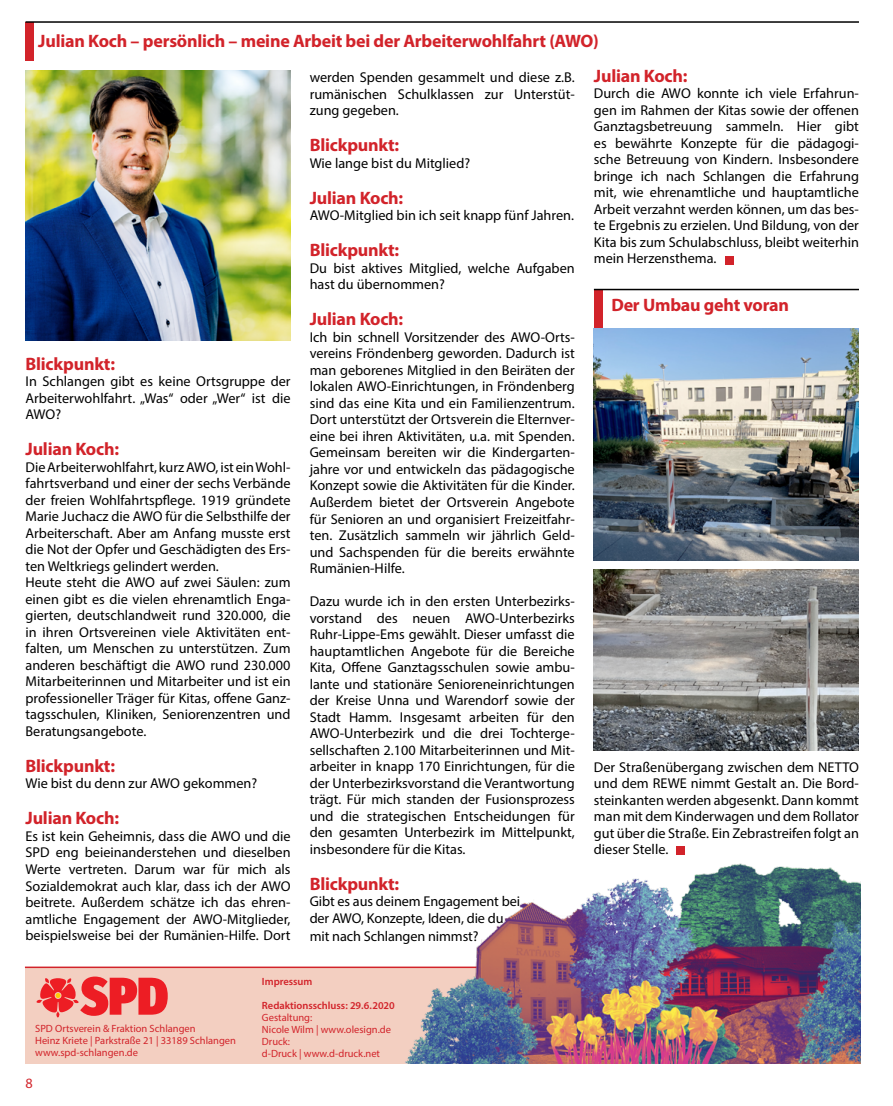
<style>
.page{position:relative;width:893px;height:1106px;background:#fff}
.page>*{position:absolute;margin:0;border:0;box-sizing:border-box;transform-origin:0 0}
.t1{font:700 18px "Myriad Pro";letter-spacing:-.01em;color:#d2232a}
.t2{font:14.25px/16.5px "Myriad Pro";color:#000;text-align:justify}
.t3{font:14.25px "Myriad Pro";color:#d2232a}
.t4{font:10.5px/12px "Myriad Pro";color:#d2232a}
.t5{font:600 10.5px "Myriad Pro";color:#d2232a}
</style>
<div class="page">
<div style="left:25px;top:967px;width:835px;height:96px;background:#f3cfc1"></div>
<hr style="left:25px;top:966px;width:835px;height:2px;background:#d2232a">
<svg style="left:37px;top:976px;width:131px;height:41px"></svg>
<img style="left:389px;top:854px;width:471px;height:209px">
<div style="left:26px;top:22px;width:8px;height:39px;background:#d2232a"></div>
<hr style="left:26px;top:21px;width:833px;height:2px;background:#000">
<img style="left:26px;top:70px;width:265px;height:270px">
<div style="left:594px;top:289px;width:9px;height:40px;background:#d2232a"></div>
<hr style="left:594px;top:289px;width:265px;height:1px;background:#000">
<img style="left:594px;top:329px;width:265px;height:231px">
<img style="left:594px;top:569px;width:265px;height:182px">
<div style="left:725px;top:256px;width:9px;height:8px;background:#d2232a"></div>
<div style="left:676px;top:846px;width:9px;height:8px;background:#d2232a"></div>
<p class="t1" style="left:38px;top:29px;width:562px">Julian Koch – persönlich – meine Arbeit bei der Arbeiterwohlfahrt (AWO)</p>
<p class="t1" style="left:26px;top:352px;width:91px">Blickpunkt:</p>
<p class="t2" style="left:26px;top:373px;width:267px">In Schlangen gibt es keine Ortsgruppe der Arbeiterwohlfahrt. „Was“ oder „Wer“ ist die AWO?</p>
<p class="t1" style="left:26px;top:437px;width:95px">Julian Koch:</p>
<p class="t2" style="left:26px;top:458px;width:267px;text-align:left">Die Arbeiterwohlfahrt, kurz AWO, ist ein Wohl&shy;fahrtsverband und einer der sechs Verbände der freien Wohlfahrtspflege. 1919 gründete Marie Juchacz die AWO für die Selbsthilfe der Arbeiterschaft. Aber am Anfang musste erst die Not der Opfer und Geschädigten des Ers&shy;ten Weltkriegs gelindert werden.<br>Heute steht die AWO auf zwei Säulen: zum einen gibt es die vielen ehrenamtlich Enga&shy;gierten, deutschlandweit rund 320.000, die in ihren Ortsvereinen viele Aktivitäten ent&shy;falten, um Menschen zu unterstützen. Zum anderen beschäftigt die AWO rund 230.000<br>Mitarbeiterinnen und Mitarbeiter und ist ein professioneller Träger für Kitas, offene Ganz&shy;tagsschulen, Kliniken, Seniorenzentren und Beratungsangebote.</p>
<p class="t1" style="left:26px;top:754px;width:91px">Blickpunkt:</p>
<p class="t2" style="left:26px;top:775px;width:233px">Wie bist du denn zur AWO gekommen?</p>
<p class="t1" style="left:26px;top:806px;width:95px">Julian Koch:</p>
<p class="t2" style="left:26px;top:827px;width:267px">Es ist kein Geheimnis, dass die AWO und die SPD eng beieinanderstehen und dieselben Werte vertreten. Darum war für mich als Sozialdemokrat auch klar, dass ich der AWO beitrete. Außerdem schätze ich das ehren&shy;amtliche Engagement der AWO-Mitglieder, beispielsweise bei der Rumänien-Hilfe. Dort</p>
<p class="t2" style="left:310px;top:69px;width:267px">werden Spenden gesammelt und diese z.B. rumänischen Schulklassen zur Unterstüt&shy;zung gegeben.</p>
<p class="t1" style="left:310px;top:133px;width:91px">Blickpunkt:</p>
<p class="t2" style="left:310px;top:155px;width:162px">Wie lange bist du Mitglied?</p>
<p class="t1" style="left:310px;top:186px;width:95px">Julian Koch:</p>
<p class="t2" style="left:310px;top:207px;width:266px">AWO-Mitglied bin ich seit knapp fünf Jahren.</p>
<p class="t1" style="left:310px;top:238px;width:91px">Blickpunkt:</p>
<p class="t2" style="left:310px;top:260px;width:267px">Du bist aktives Mitglied, welche Aufgaben hast du übernommen?</p>
<p class="t1" style="left:310px;top:307px;width:95px">Julian Koch:</p>
<p class="t2" style="left:310px;top:329px;width:267px">Ich bin schnell Vorsitzender des AWO-Orts&shy;vereins Fröndenberg geworden. Dadurch ist man geborenes Mitglied in den Beiräten der lokalen AWO-Einrichtungen, in Fröndenberg sind das eine Kita und ein Familienzentrum.<br>Dort unterstützt der Ortsverein die Elternver&shy;eine bei ihren Aktivitäten, u.a. mit Spenden.<br>Gemeinsam bereiten wir die Kindergarten&shy;jahre vor und entwickeln das pädagogische Konzept sowie die Aktivitäten für die Kinder.<br>Außerdem bietet der Ortsverein Angebote für Senioren an und organisiert Freizeitfahr&shy;ten. Zusätzlich sammeln wir jährlich Geld&shy;und Sachspenden für die bereits erwähnte Rumänien-Hilfe.</p>
<p class="t2" style="left:310px;top:593px;width:267px">Dazu wurde ich in den ersten Unterbezirks&shy;vorstand des neuen AWO-Unterbezirks Ruhr-Lippe-Ems gewählt. Dieser umfasst die hauptamtlichen Angebote für die Bereiche Kita, Offene Ganztagsschulen sowie ambu&shy;lante und stationäre Senioreneinrichtungen der Kreise Unna und Warendorf sowie der Stadt Hamm. Insgesamt arbeiten für den AWO-Unterbezirk und die drei Tochterge&shy;sellschaften 2.100 Mitarbeiterinnen und Mit&shy;arbeiter in knapp 170 Einrichtungen, für die der Unterbezirksvorstand die Verantwortung trägt. Für mich standen der Fusionsprozess und die strategischen Entscheidungen für den gesamten Unterbezirk im Mittelpunkt, insbesondere für die Kitas.</p>
<p class="t1" style="left:310px;top:871px;width:91px">Blickpunkt:</p>
<p class="t2" style="left:310px;top:893px;width:212px">Gibt es aus deinem Engagement bei der AWO, Konzepte, Ideen, die du</p>
<p class="t2" style="left:310px;top:927px;width:170px">mit nach Schlangen nimmst?</p>
<p class="t4" style="left:35px;top:1021px;width:202px">SPD Ortsverein &amp; Fraktion Schlangen<br>Heinz Kriete | Parkstraße 21 | 33189 Schlangen www.spd-schlangen.de</p>
<p class="t3" style="left:26px;top:1074px;width:9px">8</p>
<p class="t5" style="left:262px;top:974px;width:52px">Impressum</p>
<p class="t5" style="left:262px;top:998px;width:134px">Redaktionsschluss: 29.6.2020</p>
<p class="t4" style="left:262px;top:1010px;width:131px">Gestaltung:<br>Nicole Wilm | www.olesign.de<br>Druck:<br>d-Druck | www.d-druck.net</p>
<p class="t1" style="left:594px;top:64px;width:95px">Julian Koch:</p>
<p class="t2" style="left:594px;top:85px;width:267px">Durch die AWO konnte ich viele Erfahrun&shy;gen im Rahmen der Kitas sowie der offenen Ganztagsbetreuung sammeln. Hier gibt es bewährte Konzepte für die pädagogi&shy;sche Betreuung von Kindern. Insbesondere bringe ich nach Schlangen die Erfahrung mit, wie ehrenamtliche und hauptamtliche Arbeit verzahnt werden können, um das bes&shy;te Ergebnis zu erzielen. Und Bildung, von der Kita bis zum Schulabschluss, bleibt weiterhin mein Herzensthema.</p>
<p class="t1" style="left:611px;top:293px;width:179px">Der Umbau geht voran</p>
<p class="t2" style="left:594px;top:758px;width:267px">Der Straßenübergang zwischen dem NETTO und dem REWE nimmt Gestalt an. Die Bord&shy;steinkanten werden abgesenkt. Dann kommt man mit dem Kinderwagen und dem Rollator gut über die Straße. Ein Zebrastreifen folgt an dieser Stelle.</p>
</div>
